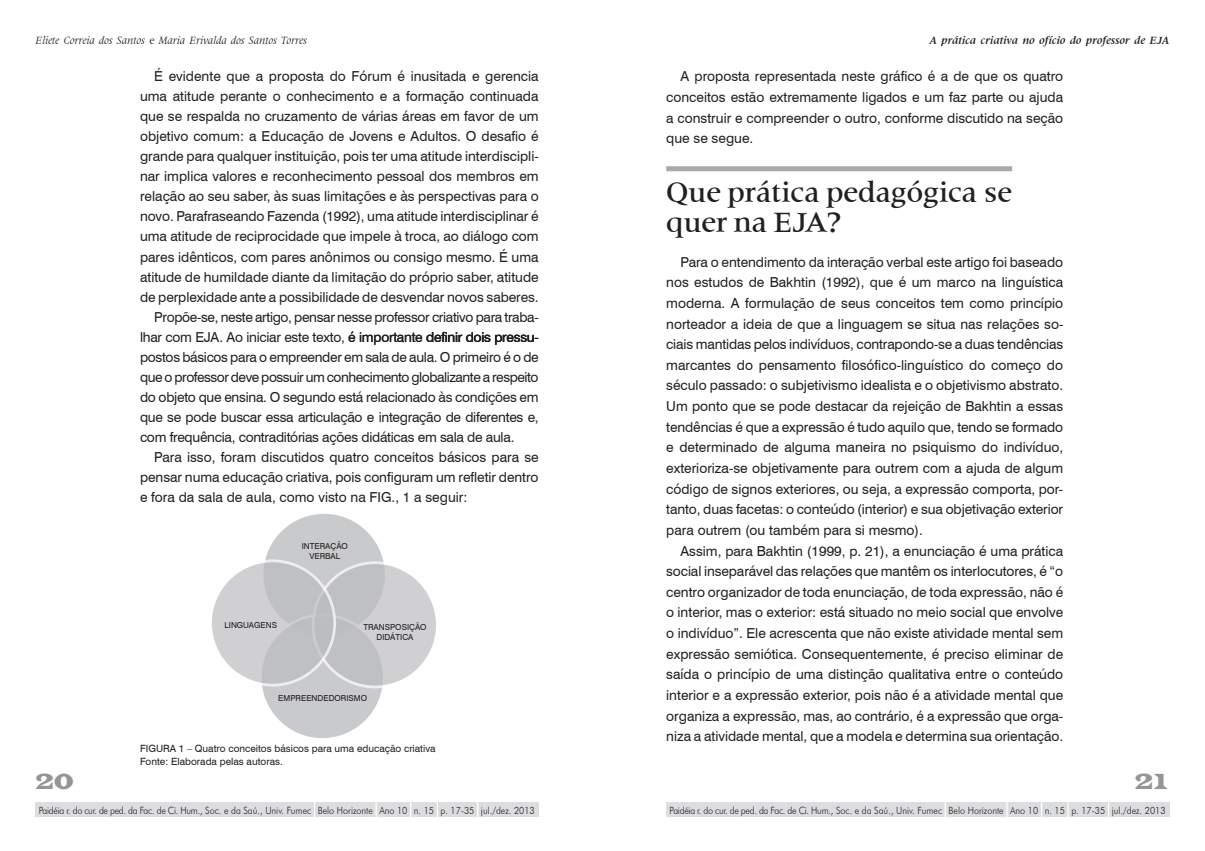
<style>
.page{position:relative;width:1205px;height:851px;background:#fff}
.page>*{position:absolute;margin:0;border:0;box-sizing:border-box;transform-origin:0 0}
.tit2{font:500 30px/30px "Latin 725 BT";color:#231f20}
.t1{font:22.5px "Latin Wid D";color:#939598;scale:.7 1}
.TEXT{font:13.75px/20.6px "Swiss 721 BT";color:#231f20;text-align:justify}
.t2{font:italic 11.25px "Latin 725 BT";color:#231f20}
.t3{font:italic 700 11.25px "Latin 725 BT";color:#231f20}
.t4{font:300 10px "Futura BT";color:#231f20;scale:.9 1}
.TEXT-2{font:10px "Swiss 721 BT";color:#231f20}
.t5{font:8.25px "Swiss 721 BT";color:#231f20}
.s1{font-style:normal}
</style>
<div class="page">
<div style="left:35px;top:802px;width:504px;height:15px;background:#dcdddf"></div>
<svg style="left:314px;top:802px;width:1px;height:15px"></svg>
<svg style="left:375px;top:802px;width:2px;height:15px"></svg>
<svg style="left:410px;top:802px;width:1px;height:15px"></svg>
<svg style="left:437px;top:802px;width:1px;height:15px"></svg>
<svg style="left:477px;top:802px;width:1px;height:15px"></svg>
<div style="left:666px;top:802px;width:503px;height:15px;background:#dcdddf"></div>
<svg style="left:945px;top:802px;width:1px;height:15px"></svg>
<svg style="left:1006px;top:802px;width:1px;height:15px"></svg>
<svg style="left:1041px;top:802px;width:1px;height:15px"></svg>
<svg style="left:1067px;top:802px;width:2px;height:15px"></svg>
<svg style="left:1108px;top:802px;width:1px;height:15px"></svg>
<div style="left:666px;top:166px;width:346px;height:5px;background:#a8a9ad"></div>
<svg style="left:262px;top:512px;width:124px;height:124px;background:#cccdcf"></svg>
<svg style="left:260px;top:615px;width:124px;height:124px;background:#cbccce"></svg>
<svg style="left:313px;top:562px;width:124px;height:125px;background:#c9cacc"></svg>
<div style="left:312px;top:561px;width:127px;height:127px;border:3px solid #fff;border-radius:50%"></div>
<svg style="left:210px;top:560px;width:125px;height:125px;background:#c8c9cc"></svg>
<div style="left:209px;top:559px;width:127px;height:127px;border:3px solid #fff;border-radius:50%"></div>
<p class="t2" style="left:35px;top:34px;width:273px">Eliete Correia dos Santos <span class="s1">e</span> Maria Erivalda dos Santos Torres</p>
<p class="t3" style="left:930px;top:34px;width:241px">A prática criativa no ofício do professor de EJA</p>
<p class="TEXT" style="left:140px;top:66px;width:400px;line-height:20px;text-indent:14px">É evidente que a proposta do Fórum é inusitada e gerencia uma atitude perante o conhecimento e a formação continuada que se respalda no cruzamento de várias áreas em favor de um objetivo comum: a Educação de Jovens e Adultos. O desafio é grande para qualquer instituição, pois ter uma atitude interdiscipli&shy;nar implica valores e reconhecimento pessoal dos membros em relação ao seu saber, às suas limitações e às perspectivas para o novo. Parafraseando Fazenda (1992), uma atitude interdisciplinar é uma atitude de reciprocidade que impele à troca, ao diálogo com pares idênticos, com pares anônimos ou consigo mesmo. É uma atitude de humildade diante da limitação do próprio saber, atitude de perplexidade ante a possibilidade de desvendar novos saberes.</p>
<p class="TEXT" style="left:140px;top:306px;width:400px;line-height:20px;text-indent:14px">Propõe-se, neste artigo, pensar nesse professor criativo para traba&shy;lhar com EJA. Ao iniciar este texto, é importante definir dois pressu&shy;postos básicos para o empreender em sala de aula. O primeiro é o de que o professor deve possuir um conhecimento globalizante a respeito do objeto que ensina. O segundo está relacionado às condições em que se pode buscar essa articulação e integração de diferentes e, com frequência, contraditórias ações didáticas em sala de aula.</p>
<p class="TEXT" style="left:140px;top:446px;width:400px;line-height:20px;text-indent:14px">Para isso, foram discutidos quatro conceitos básicos para se pensar numa educação criativa, pois configuram um refletir dentro e fora da sala de aula, como visto na FIG., 1 a seguir:</p>
<p class="t5" style="left:224px;top:620px;width:54px">LINGUAGENS</p>
<p class="t5" style="left:302px;top:540px;width:48px">INTERAÇÃO</p>
<p class="t5" style="left:309px;top:550px;width:32px">VERBAL</p>
<p class="t5" style="left:363px;top:622px;width:65px">TRANSPOSIÇÃO</p>
<p class="t5" style="left:376px;top:632px;width:39px">DIDÁTICA</p>
<p class="t5" style="left:278px;top:692px;width:90px">EMPREENDEDORISMO</p>
<p class="TEXT-2" style="left:140px;top:742px;width:297px">FIGURA 1 – Quatro conceitos básicos para uma educação criativa</p>
<p class="TEXT-2" style="left:140px;top:755px;width:144px">Fonte: Elaborada pelas autoras.</p>
<p class="TEXT" style="left:666px;top:66px;width:398px;text-indent:14px">A proposta representada neste gráfico é a de que os quatro conceitos estão extremamente ligados e um faz parte ou ajuda a construir e compreender o outro, conforme discutido na seção que se segue.</p>
<p class="tit2" style="left:666px;top:177px;width:347px">Que prática pedagógica se quer na EJA?</p>
<p class="TEXT" style="left:666px;top:251px;width:398px;text-indent:14px">Para o entendimento da interação verbal este artigo foi baseado nos estudos de Bakhtin (1992), que é um marco na linguística moderna. A formulação de seus conceitos tem como princípio norteador a ideia de que a linguagem se situa nas relações so&shy;ciais mantidas pelos indivíduos, contrapondo-se a duas tendências marcantes do pensamento filosófico-linguístico do começo do século passado: o subjetivismo idealista e o objetivismo abstrato.<br>Um ponto que se pode destacar da rejeição de Bakhtin a essas tendências é que a expressão é tudo aquilo que, tendo se formado e determinado de alguma maneira no psiquismo do indivíduo, exterioriza-se objetivamente para outrem com a ajuda de algum código de signos exteriores, ou seja, a expressão comporta, por&shy;tanto, duas facetas: o conteúdo (interior) e sua objetivação exterior para outrem (ou também para si mesmo).</p>
<p class="TEXT" style="left:666px;top:540px;width:398px;text-indent:14px">Assim, para Bakhtin (1999, p. 21), a enunciação é uma prática social inseparável das relações que mantêm os interlocutores, é “o centro organizador de toda enunciação, de toda expressão, não é o interior, mas o exterior: está situado no meio social que envolve o indivíduo”. Ele acrescenta que não existe atividade mental sem expressão semiótica. Consequentemente, é preciso eliminar de saída o princípio de uma distinção qualitativa entre o conteúdo interior e a expressão exterior, pois não é a atividade mental que organiza a expressão, mas, ao contrário, é a expressão que orga&shy;niza a atividade mental, que a modela e determina sua orientação.</p>
<h2 class="t1" style="left:35px;top:766px;width:56px">20</h2>
<h2 class="t1" style="left:1135px;top:766px;width:49px">21</h2>
<p class="t4" style="left:39px;top:804px;width:552px">Paidéia r. do cur. de ped. da Fac. de Ci. Hum., Soc. e da Saú., Univ. Fumec Belo Horizonte Ano 10 n. 15 p. 17-35 jul./dez. 2013</p>
<p class="t4" style="left:669px;top:804px;width:552px">Paidéia r. do cur. de ped. da Fac. de Ci. Hum., Soc. e da Saú., Univ. Fumec Belo Horizonte Ano 10 n. 15 p. 17-35 jul./dez. 2013</p>
</div>
